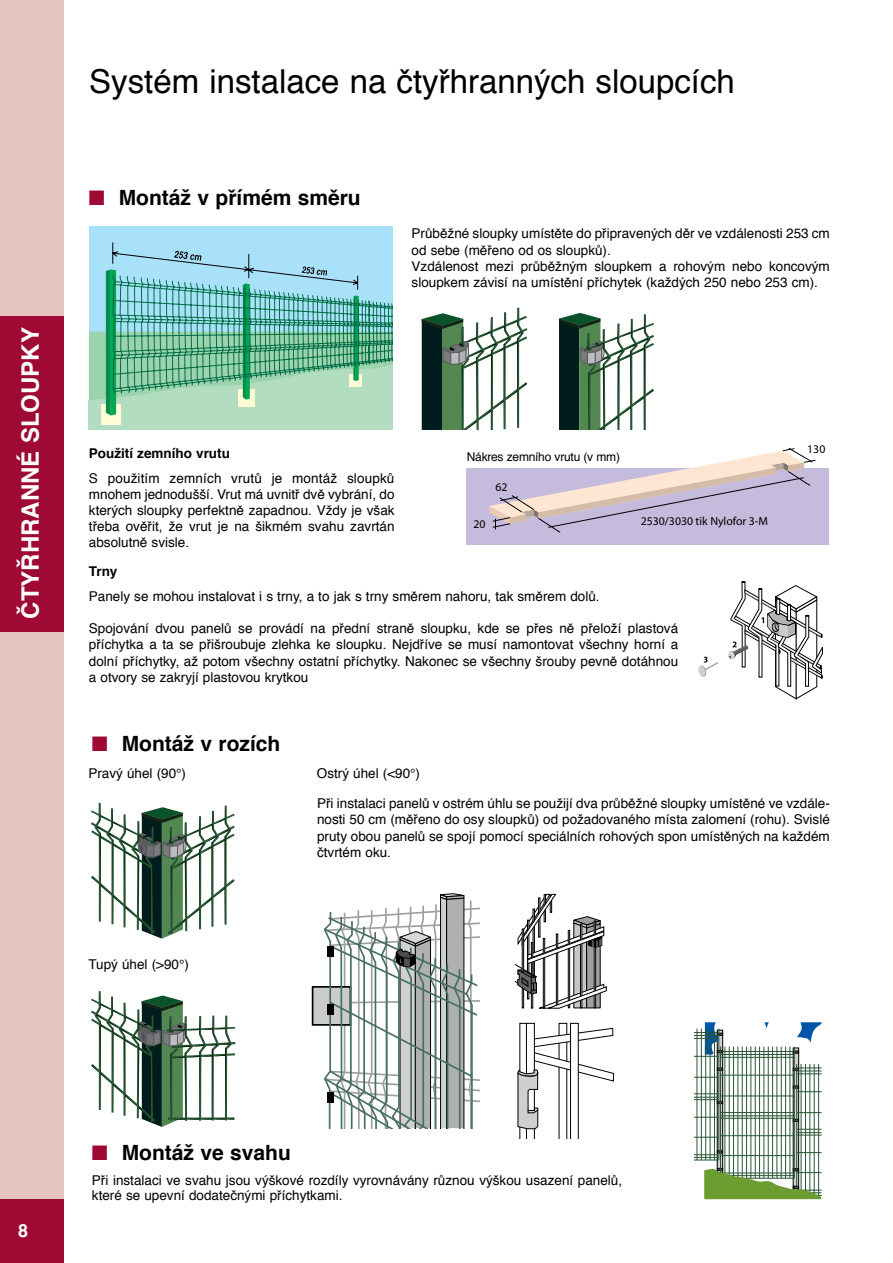
<style>
.page{position:relative;width:893px;height:1263px;background:#fff}
.page>*{position:absolute;margin:0;border:0;box-sizing:border-box;transform-origin:0 0}
.t1{font:33px "Helvetica";color:#000}
.t2{font:700 24px "Helvetica";color:#fff}
.t3{font:700 21px "Helvetica";color:#000}
.t4{font:700 18px "Helvetica";color:#fff}
.t5{font:13.5px/16.2px "Helvetica";color:#000;text-align:justify}
.t6{font:700 13.5px "Helvetica";color:#000}
.t7{font:12px "Helvetica";letter-spacing:-.02em;color:#000}
.t8{font:11.85px "Myriad";color:#000}
.s1{color:#9e0a34}
</style>
<div class="page">
<div style="left:0;top:0;width:64px;height:1263px;background:#e6c4c0"></div>
<div style="left:0;top:316px;width:64px;height:315px;background:#9e0a34"></div>
<div style="left:0;top:1199px;width:64px;height:64px;background:#9e0a34"></div>
<svg style="left:422px;top:307px;width:106px;height:123px"></svg>
<svg style="left:559px;top:312px;width:95px;height:118px"></svg>
<svg style="left:698px;top:657px;width:20px;height:20px"></svg>
<svg style="left:728px;top:581px;width:95px;height:119px"></svg>
<svg style="left:514px;top:894px;width:93px;height:115px"></svg>
<svg style="left:517px;top:1023px;width:97px;height:115px"></svg>
<div style="left:793px;top:1048px;width:6px;height:143px;background:#d1d3d4"></div>
<div style="left:793px;top:1047px;width:6px;height:144px;border:1px solid #000"></div>
<svg style="left:793px;top:1050px;width:6px;height:4px"></svg>
<svg style="left:793px;top:1119px;width:6px;height:3px"></svg>
<svg style="left:719px;top:1057px;width:1px;height:111px"></svg>
<div style="left:717px;top:1030px;width:6px;height:143px;border:1px solid #000"></div>
<svg style="left:717px;top:1068px;width:6px;height:3px"></svg>
<svg style="left:797px;top:1022px;width:24px;height:21px"></svg>
<svg style="left:764px;top:1022px;width:5px;height:7px"></svg>
<hr style="left:796px;top:1064px;width:1px;height:126px;background:#285634">
<hr style="left:794px;top:1046px;width:1px;height:132px;background:#285634">
<hr style="left:789px;top:1046px;width:1px;height:132px;background:#285634">
<hr style="left:785px;top:1046px;width:1px;height:132px;background:#285634">
<hr style="left:781px;top:1046px;width:1px;height:132px;background:#285634">
<hr style="left:776px;top:1046px;width:1px;height:132px;background:#285634">
<hr style="left:772px;top:1046px;width:1px;height:132px;background:#285634">
<hr style="left:768px;top:1046px;width:1px;height:132px;background:#285634">
<hr style="left:763px;top:1046px;width:1px;height:132px;background:#285634">
<hr style="left:759px;top:1046px;width:1px;height:132px;background:#285634">
<hr style="left:755px;top:1046px;width:1px;height:132px;background:#285634">
<hr style="left:750px;top:1046px;width:1px;height:132px;background:#285634">
<hr style="left:746px;top:1046px;width:1px;height:132px;background:#285634">
<hr style="left:742px;top:1046px;width:1px;height:132px;background:#285634">
<hr style="left:737px;top:1046px;width:1px;height:132px;background:#285634">
<hr style="left:733px;top:1046px;width:1px;height:132px;background:#285634">
<hr style="left:729px;top:1046px;width:1px;height:132px;background:#285634">
<hr style="left:724px;top:1046px;width:1px;height:132px;background:#285634">
<hr style="left:720px;top:1046px;width:1px;height:132px;background:#285634">
<hr style="left:801px;top:1064px;width:1px;height:129px;background:#285634">
<hr style="left:805px;top:1064px;width:1px;height:129px;background:#285634">
<hr style="left:809px;top:1064px;width:1px;height:131px;background:#285634">
<hr style="left:814px;top:1064px;width:1px;height:131px;background:#285634">
<hr style="left:818px;top:1064px;width:1px;height:131px;background:#285634">
<svg style="left:793px;top:1067px;width:29px;height:7px"></svg>
<svg style="left:793px;top:1085px;width:29px;height:7px"></svg>
<svg style="left:797px;top:1112px;width:25px;height:1px"></svg>
<svg style="left:797px;top:1129px;width:25px;height:7px"></svg>
<svg style="left:797px;top:1152px;width:25px;height:1px"></svg>
<hr style="left:718px;top:1028px;width:1px;height:132px;background:#285634">
<hr style="left:714px;top:1031px;width:1px;height:129px;background:#285634">
<hr style="left:710px;top:1028px;width:1px;height:132px;background:#285634">
<hr style="left:705px;top:1028px;width:1px;height:132px;background:#285634">
<hr style="left:701px;top:1028px;width:1px;height:132px;background:#285634">
<hr style="left:696px;top:1028px;width:1px;height:132px;background:#285634">
<svg style="left:694px;top:1022px;width:29px;height:35px"></svg>
<svg style="left:694px;top:1077px;width:25px;height:1px"></svg>
<svg style="left:694px;top:1093px;width:29px;height:11px"></svg>
<svg style="left:694px;top:1117px;width:25px;height:1px"></svg>
<svg style="left:694px;top:1137px;width:25px;height:1px"></svg>
<svg style="left:694px;top:1150px;width:29px;height:10px"></svg>
<hr style="left:720px;top:1051px;width:75px;height:1px;background:#285634">
<hr style="left:720px;top:1054px;width:75px;height:1px;background:#285634">
<hr style="left:720px;top:1057px;width:75px;height:1px;background:#285634">
<hr style="left:720px;top:1075px;width:75px;height:1px;background:#285634">
<hr style="left:720px;top:1095px;width:75px;height:1px;background:#285634">
<hr style="left:720px;top:1112px;width:75px;height:1px;background:#285634">
<hr style="left:720px;top:1115px;width:75px;height:1px;background:#285634">
<hr style="left:720px;top:1118px;width:75px;height:1px;background:#285634">
<hr style="left:720px;top:1135px;width:75px;height:1px;background:#285634">
<hr style="left:720px;top:1155px;width:75px;height:1px;background:#285634">
<svg style="left:704px;top:1168px;width:118px;height:31px"></svg>
<svg style="left:91px;top:802px;width:144px;height:137px"></svg>
<svg style="left:91px;top:991px;width:145px;height:136px"></svg>
<div style="left:312px;top:986px;width:39px;height:40px;background:#c9cbcc;border:2px solid #000"></div>
<svg style="left:322px;top:893px;width:158px;height:235px"></svg>
<div style="left:327px;top:946px;width:6px;height:10px;background:#000"></div>
<div style="left:327px;top:1092px;width:6px;height:10px;background:#000"></div>
<div style="left:327px;top:1004px;width:6px;height:10px;background:#000"></div>
<div style="left:89px;top:226px;width:304px;height:204px;background:#aae1fa"></div>
<svg style="left:89px;top:242px;width:304px;height:188px"></svg>
<div style="left:466px;top:468px;width:362px;height:76px;background:#c4bbdd"></div>
<svg style="left:489px;top:448px;width:327px;height:85px"></svg>
<h2 class="t2" style="left:9px;top:619px;width:293px;rotate:-90deg">čtyřhranné sloupky</h2>
<h1 class="t1" style="left:89px;top:53px;width:647px">Systém instalace na čtyřhranných sloupcích</h1>
<h3 class="t3" style="left:89px;top:178px;width:273px"><span class="s1">■</span> Montáž v přímém směru</h3>
<p class="t5" style="left:412px;top:225px;width:420px;text-align:left">Průběžné sloupky umístěte do připravených děr ve vzdálenosti 253 cm od sebe (měřeno od os sloupků).<br>Vzdálenost mezi průběžným sloupkem a rohovým nebo koncovým sloupkem závisí na umístění příchytek (každých 250 nebo 253 cm).</p>
<p class="t6" style="left:89px;top:441px;width:143px">Použití zemního vrutu</p>
<p class="t5" style="left:89px;top:469px;width:307px">S použitím zemních vrutů je montáž sloupků mnohem jednodušší. Vrut má uvnitř dvě vybrání, do kterých sloupky perfektně zapadnou. Vždy je však třeba ověřit, že vrut je na šikmém svahu zavrtán absolutně svisle.</p>
<p class="t7" style="left:467px;top:446px;width:155px">Nákres zemního vrutu (v mm)</p>
<p class="t8" style="left:495px;top:482px;width:14px">62</p>
<p class="t8" style="left:474px;top:519px;width:14px">20</p>
<p class="t8" style="left:641px;top:515px;width:129px">2530/3030 tik Nylofor 3-M</p>
<p class="t8" style="left:807px;top:443px;width:20px">130</p>
<p class="t6" style="left:89px;top:559px;width:30px">Trny</p>
<p class="t5" style="left:89px;top:587px;width:512px">Panely se mohou instalovat i s trny, a to jak s trny směrem nahoru, tak směrem dolů.</p>
<p class="t5" style="left:89px;top:620px;width:591px">Spojování dvou panelů se provádí na přední straně sloupku, kde se přes ně přeloží plastová příchytka a ta se přišroubuje zlehka ke sloupku. Nejdříve se musí namontovat všechny horní a dolní příchytky, až potom všechny ostatní příchytky. Nakonec se všechny šrouby pevně dotáhnou a otvory se zakryjí plastovou krytkou</p>
<h3 class="t3" style="left:92px;top:724px;width:190px"><span class="s1">■</span> M ontáž v rozích</h3>
<p class="t5" style="left:88px;top:765px;width:99px">Pravý úhel (90°)</p>
<p class="t5" style="left:317px;top:765px;width:105px">Ostrý úhel (&lt;90°)</p>
<p class="t5" style="left:317px;top:795px;width:514px">Při instalaci panelů v ostrém úhlu se použijí dva průběžné sloupky umístěné ve vzdále&shy;nosti 50 cm (měřeno do osy sloupků) od požadovaného místa zalomení (rohu). Svislé pruty obou panelů se spojí pomocí speciálních rohových spon umístěných na každém čtvrtém oku.</p>
<p class="t5" style="left:88px;top:956px;width:102px">Tupý úhel (&gt;90°)</p>
<h3 class="t4" style="left:18px;top:1214px;width:12px">8</h3>
<h3 class="t3" style="left:92px;top:1133px;width:200px"><span class="s1">■</span> M ontáž ve svahu</h3>
<p class="t5" style="left:92px;top:1172px;width:532px;line-height:14.7px">Při instalaci ve svahu jsou výškové rozdíly vyrovnávány různou výškou usazení panelů, které se upevní dodatečnými příchytkami.</p>
</div>
